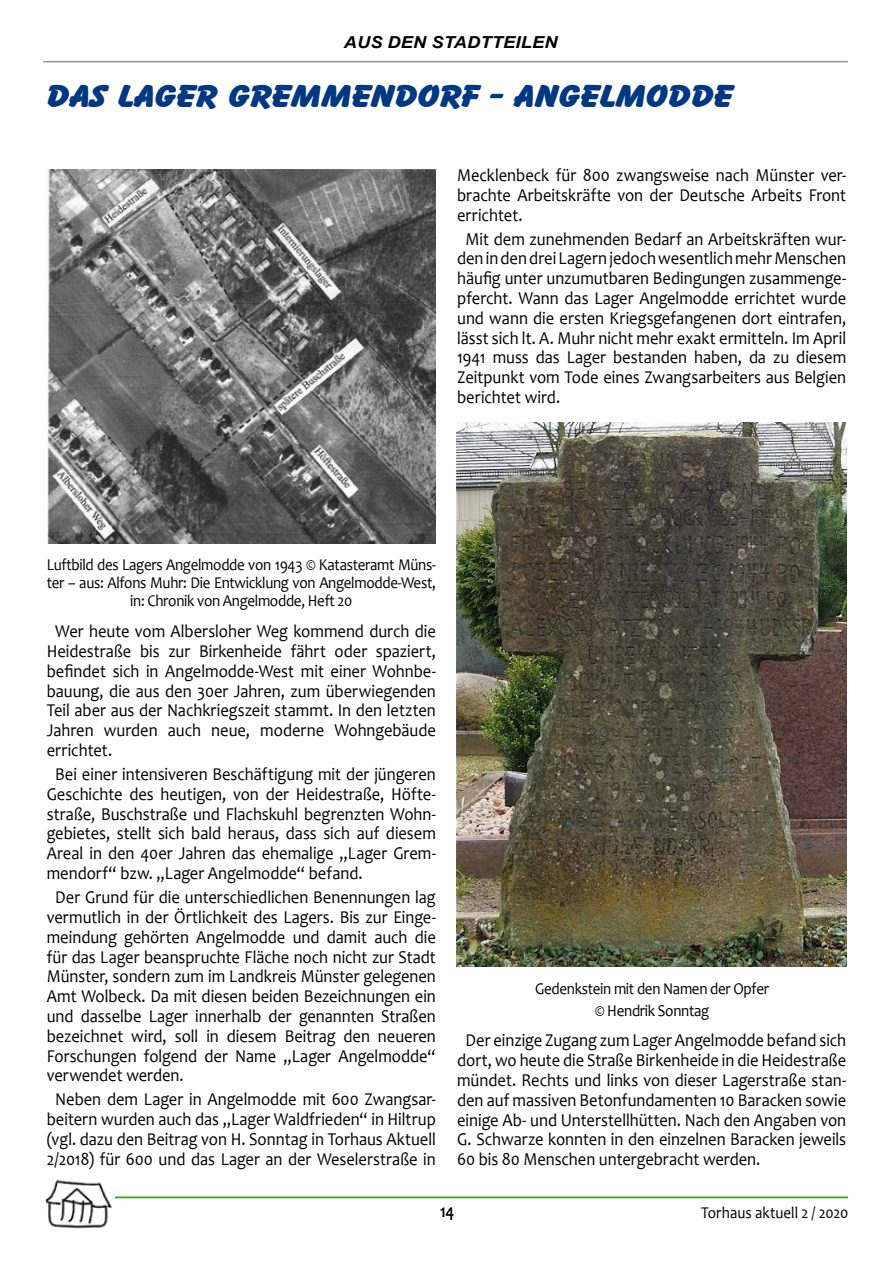
<style>
.page{position:relative;width:893px;height:1263px;background:#fff}
.page>*{position:absolute;margin:0;border:0;box-sizing:border-box;transform-origin:0 0}
.t1{font:33px "Cartoon Wide";letter-spacing:-.01em;color:#003882}
.t2{font:18.15px/19.8px "Candara";color:#000;text-align:justify;scale:.91 1}
.t3{font:16.5px/18px "Candara";letter-spacing:-.02em;color:#000;text-align:center;scale:.91 1}
.t4{font:16.5px "Candara";color:#000;scale:.91 1}
.t5{font:italic 700 16.5px "Arial";letter-spacing:.015em;color:#000;scale:1.1 1}
</style>
<div class="page">
<img style="left:45px;top:1179px;width:67px;height:50px">
<hr style="left:110px;top:1197px;width:738px;height:1px;background:#44a12b">
<hr style="left:43px;top:61px;width:805px;height:1px;background:#8f9193">
<img style="left:457px;top:422px;width:389px;height:545px">
<img style="left:47px;top:169px;width:389px;height:374px">
<p class="t5" style="left:344px;top:31px;width:196px">AUS DEN STADTTEILEN</p>
<h1 class="t1" style="left:47px;top:78px;width:688px">DAS LAGER GREMMENDORF - ANGELMODDE</h1>
<p class="t2" style="left:457px;top:165px;width:429px">Mecklenbeck für 800 zwangsweise nach Münster ver&shy;brachte Arbeitskräfte von der Deutsche Arbeits Front errichtet.</p>
<p class="t2" style="left:457px;top:229px;width:429px;text-indent:8px">Mit dem zunehmenden Bedarf an Arbeitskräften wur&shy;den in den drei Lagern jedoch wesentlich mehr Menschen häufig unter unzumutbaren Bedingungen zusammenge&shy;pfercht. Wann das Lager Angelmodde errichtet wurde und wann die ersten Kriegsgefangenen dort eintrafen, lässt sich lt. A. Muhr nicht mehr exakt ermitteln. Im April 1941 muss das Lager bestanden haben, da zu diesem Zeitpunkt vom Tode eines Zwangsarbeiters aus Belgien berichtet wird.</p>
<p class="t3" style="left:47px;top:555px;width:429px">Luftbild des Lagers Angelmodde von 1943 © Katasteramt Müns&shy;ter – aus: Alfons Muhr: Die Entwicklung von Angelmodde-West, in: Chronik von Angelmodde, Heft 20</p>
<p class="t2" style="left:47px;top:621px;width:429px;text-indent:9px">Wer heute vom Albersloher Weg kommend durch die Heidestraße bis zur Birkenheide fährt oder spaziert, befindet sich in Angelmodde-West mit einer Wohnbe&shy;bauung, die aus den 30er Jahren, zum überwiegenden Teil aber aus der Nachkriegszeit stammt. In den letzten Jahren wurden auch neue, moderne Wohngebäude errichtet.</p>
<p class="t2" style="left:47px;top:764px;width:429px;text-indent:8px">Bei einer intensiveren Beschäftigung mit der jüngeren Geschichte des heutigen, von der Heidestraße, Höfte&shy;straße, Buschstraße und Flachskuhl begrenzten Wohn&shy;gebietes, stellt sich bald heraus, dass sich auf diesem Areal in den 40er Jahren das ehemalige „Lager Grem&shy;mendorf“ bzw. „Lager Angelmodde“ befand.</p>
<p class="t2" style="left:47px;top:887px;width:429px;text-indent:8px">Der Grund für die unterschiedlichen Benennungen lag vermutlich in der Örtlichkeit des Lagers. Bis zur Einge&shy;meindung gehörten Angelmodde und damit auch die für das Lager beanspruchte Fläche noch nicht zur Stadt Münster, sondern zum im Landkreis Münster gelegenen Amt Wolbeck. Da mit diesen beiden Bezeichnungen ein und dasselbe Lager innerhalb der genannten Straßen bezeichnet wird, soll in diesem Beitrag den neueren Forschungen folgend der Name „Lager Angelmodde“ verwendet werden.</p>
<p class="t2" style="left:47px;top:1089px;width:429px;text-align:center">Neben dem Lager in Angelmodde mit 600 Zwangsar&shy;beitern wurden auch das „Lager Waldfrieden“ in Hiltrup (vgl. dazu den Beitrag von H. Sonntag in Torhaus Aktuell 2/2018) für 600 und das Lager an der Weselerstraße in</p>
<p class="t3" style="left:535px;top:977px;width:259px;line-height:22.2px">Gedenkstein mit den Namen der Opfer © Hendrik Sonntag</p>
<p class="t2" style="left:457px;top:1030px;width:429px;text-indent:8px">Der einzige Zugang zum Lager Angelmodde befand sich dort, wo heute die Straße Birkenheide in die Heidestraße mündet. Rechts und links von dieser Lagerstraße stan&shy;den auf massiven Betonfundamenten 10 Baracken sowie einige Ab- und Unterstellhütten. Nach den Angaben von G. Schwarze konnten in den einzelnen Baracken jeweils 60 bis 80 Menschen untergebracht werden.</p>
<p class="t2" style="left:440px;top:1201px;width:17px">14</p>
<p class="t4" style="left:701px;top:1202px;width:163px">Torhaus aktuell 2 / 2020</p>
</div>
